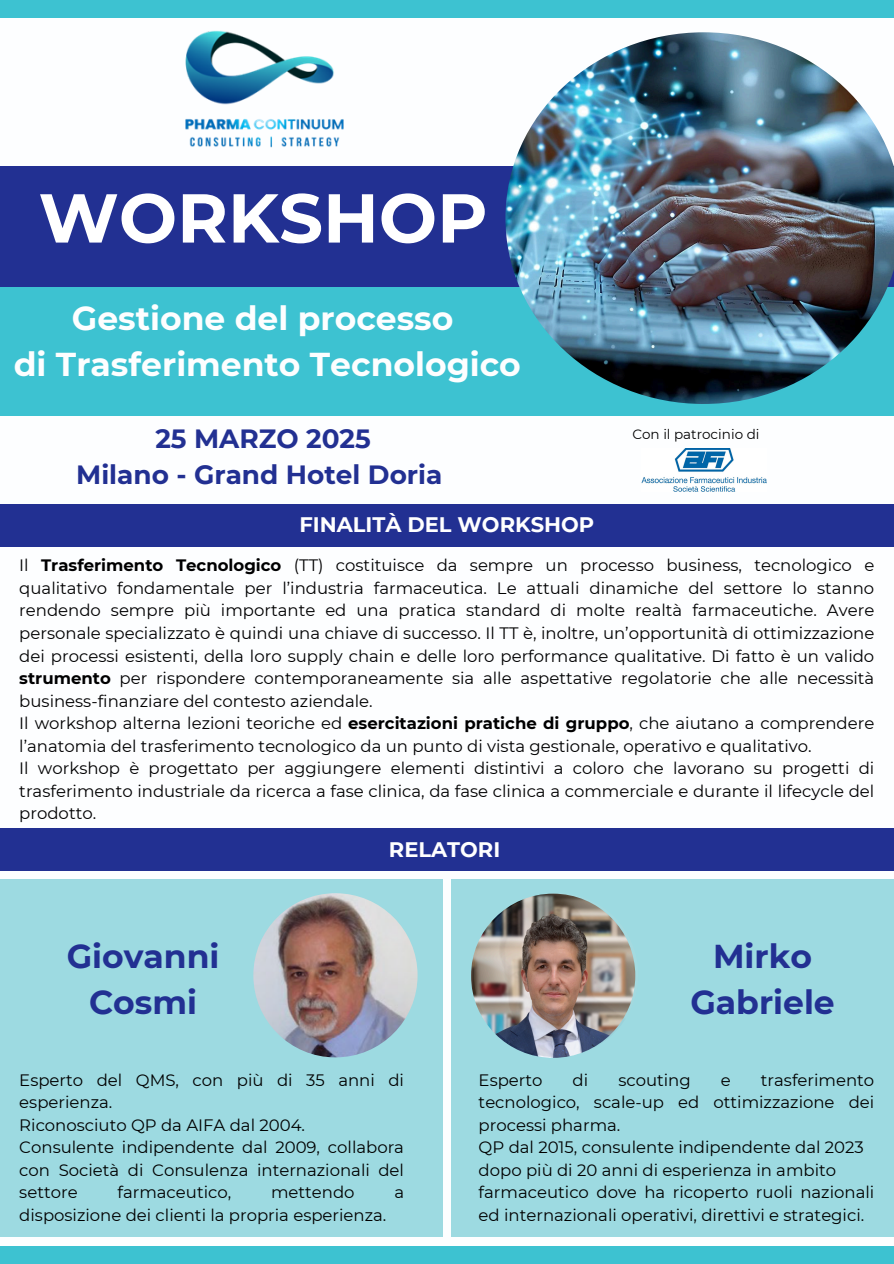
<style>
.page{position:relative;width:894px;height:1264px;background:#fff}
.page>*{position:absolute;margin:0;border:0;box-sizing:border-box;transform-origin:0 0}
.t1{font:700 69px "Montserrat";color:#fff}
.t2{font:700 33px/46.2px "Montserrat";color:#fdfeff;text-align:center}
.t3{font:700 33px/46.2px "Montserrat";color:#223092;text-align:center}
.t4{font:700 26.4px/36px "Montserrat";color:#223092;text-align:center}
.t5{font:700 21px "Montserrat";color:#fff}
.t6{font:16.5px/22.5px "Montserrat";color:#000}
.t7{font:13.5px "Montserrat";color:#000}
.s1{font-weight:700}
</style>
<div class="page">
<img style="left:185px;top:30px;width:159px;height:118px">
<img style="left:641px;top:448px;width:125px;height:43px">
<div style="left:0;top:0;width:893px;height:17px;background:#3dc2d1"></div>
<div style="left:0;top:282px;width:893px;height:133px;background:#3dc2d1"></div>
<div style="left:0;top:166px;width:893px;height:120px;background:#223092"></div>
<img style="left:505px;top:32px;width:388px;height:372px">
<div style="left:0;top:504px;width:893px;height:42px;background:#223092"></div>
<div style="left:0;top:1246px;width:893px;height:17px;background:#3dc2d1"></div>
<div style="left:0;top:828px;width:893px;height:42px;background:#223092"></div>
<div style="left:0;top:879px;width:442px;height:357px;background:#9ddae1"></div>
<img style="left:253px;top:893px;width:164px;height:164px;border-radius:50%">
<div style="left:451px;top:879px;width:442px;height:357px;background:#9ddae1"></div>
<img style="left:474px;top:892px;width:164px;height:165px;border-radius:50%">
<p class="t1" style="left:39px;top:176px;width:450px">WORKSHOP</p>
<h5 class="t2" style="left:14px;top:295px;width:508px">Gestione del processo<br>di Trasferimento Tecnologico</h5>
<p class="t4" style="left:76px;top:420px;width:368px">25 MARZO 2025<br>Milano - Grand Hotel Doria</p>
<h2 class="t5" style="left:299px;top:512px;width:296px">FINALITÀ DEL WORKSHOP</h2>
<h2 class="t7" style="left:632px;top:425px;width:128px">Con il patrocinio di</h2>
<p class="t6" style="left:19px;top:554px;width:856px">Il <span class="s1">Trasferimento Tecnologico</span> (TT) costituisce da sempre un processo business, tecnologico e qualitativo fondamentale per l’industria farmaceutica. Le attuali dinamiche del settore lo stanno rendendo sempre più importante ed una pratica standard di molte realtà farmaceutiche. Avere personale specializzato è quindi una chiave di successo. Il TT è, inoltre, un’opportunità di ottimizzazione dei processi esistenti, della loro supply chain e delle loro performance qualitative. Di fatto è un valido <span class="s1">strumento</span> per rispondere contemporaneamente sia alle aspettative regolatorie che alle necessità business-finanziare del contesto aziendale.<br>Il workshop alterna lezioni teoriche ed <span class="s1">esercitazioni pratiche di gruppo</span>, che aiutano a comprendere l’anatomia del trasferimento tecnologico da un punto di vista gestionale, operativo e qualitativo.<br>Il workshop è progettato per aggiungere elementi distintivi a coloro che lavorano su progetti di trasferimento industriale da ricerca a fase clinica, da fase clinica a commerciale e durante il lifecycle del prodotto.</p>
<h4 class="t3" style="left:67px;top:933px;width:154px">Giovanni<br>Cosmi</h4>
<h3 class="t5" style="left:389px;top:836px;width:113px">RELATORI</h3>
<h2 class="t3" style="left:690px;top:933px;width:146px">Mirko<br>Gabriele</h2>
<h5 class="t6" style="left:19px;top:1068px;width:386px">Esperto del QMS, con più di 35 anni di esperienza.<br>Riconosciuto QP da AIFA dal 2004.<br>Consulente indipendente dal 2009, collabora con Società di Consulenza internazionali del settore</h5>
<h5 class="t6" style="left:117px;top:1181px;width:115px">farmaceutico,</h5>
<h5 class="t6" style="left:271px;top:1181px;width:85px">mettendo</h5>
<h5 class="t6" style="left:394px;top:1181px;width:11px">a</h5>
<h5 class="t6" style="left:19px;top:1203px;width:368px">disposizione dei clienti la propria esperienza.</h5>
<p class="t6" style="left:478px;top:1068px;width:397px;text-indent:282px">trasferimento tecnologico, scale-up ed ottimizzazione dei processi pharma.<br>QP dal 2015, consulente indipendente dal 2023 dopo più di 20 anni di esperienza in ambito farmaceutico dove ha ricoperto ruoli nazionali ed internazionali operativi, direttivi e strategici.</p>
<p class="t6" style="left:478px;top:1068px;width:65px">Esperto</p>
<p class="t6" style="left:572px;top:1068px;width:17px">di</p>
<p class="t6" style="left:618px;top:1068px;width:74px">scouting</p>
<p class="t6" style="left:720px;top:1068px;width:11px">e</p>
</div>
